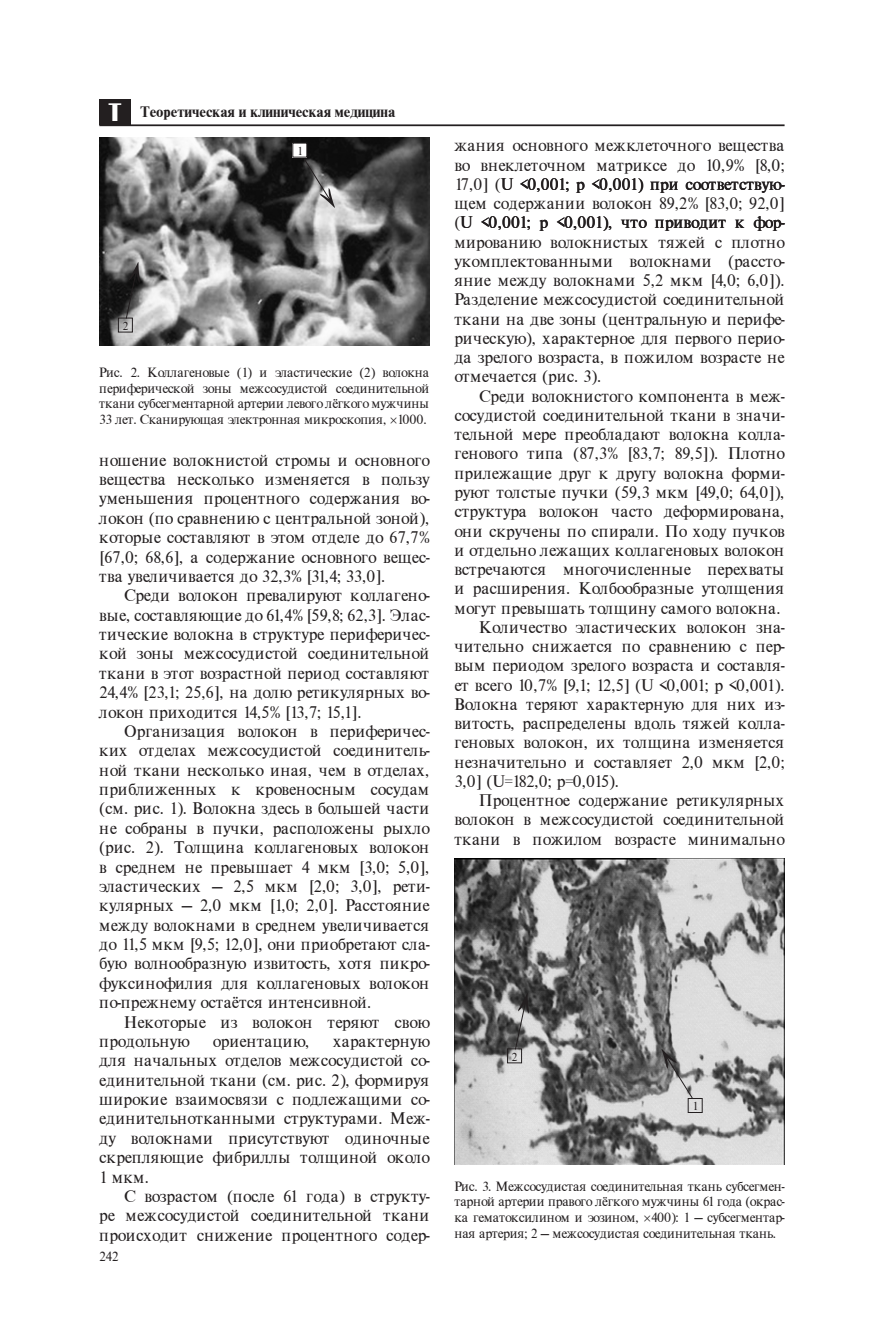
<style>
.page{position:relative;width:869px;height:1340px;background:#fff}
.page>*{position:absolute;margin:0;border:0;box-sizing:border-box;transform-origin:0 0}
.text{font:17.5px/19.4px "Nimbus Cyr";color:#231f20;text-align:justify}
.t1{font:700 15.75px "Nimbus Cyr";color:#231f20}
.Podpis{font:14px/15.8px "Nimbus Cyr";letter-spacing:-.02em;color:#231f20;text-align:justify}
.Podpis-2{font:12.25px "Nimbus Cyr";color:#231f20}
.s1{font-family:"TT Compact";font-weight:400;font-size:21px;color:#fff}
</style>
<div class="page">
<hr style="left:99px;top:124px;width:685px;height:2px;background:#231f20">
<div style="left:99px;top:99px;width:31px;height:25px;background:#231f20"></div>
<img style="left:99px;top:137px;width:330px;height:209px">
<img style="left:454px;top:858px;width:330px;height:306px">
<div style="left:118px;top:317px;width:15px;height:15px;border:1px solid #231f20"></div>
<div style="left:292px;top:143px;width:15px;height:14px;background:#fff"></div>
<div style="left:507px;top:1048px;width:14px;height:15px;border:1px solid #231f20"></div>
<div style="left:687px;top:1098px;width:15px;height:14px;border:1px solid #231f20"></div>
<svg style="left:121px;top:261px;width:22px;height:59px"></svg>
<svg style="left:299px;top:156px;width:40px;height:54px;background:#6f6f6f"></svg>
<svg style="left:510px;top:992px;width:22px;height:58px"></svg>
<svg style="left:657px;top:1046px;width:39px;height:54px;background:#a7a7a7"></svg>
<p class="t1" style="left:108px;top:102px;width:288px"><span class="s1">Т</span> Теоретическая и клиническая медицина</p>
<p class="Podpis-2" style="left:122px;top:318px;width:7px">2</p>
<p class="Podpis-2" style="left:297px;top:143px;width:7px">1</p>
<p class="Podpis" style="left:99px;top:363px;width:331px">Рис. 2. Коллагеновые (1) и эластические (2) волокна периферической зоны межсосудистой соединительной ткани субсегментарной артерии левого лёгкого мужчины 33 лет. Сканирующая электронная микроскопия, 1000.</p>
<p class="text" style="left:99px;top:449px;width:332px">ношение волокнистой стромы и основного вещества несколько изменяется в пользу уменьшения процентного содержания во&shy;локон (по сравнению с центральной зоной), которые составляют в этом отделе до 67,7% [67,0; 68,6], а содержание основного вещес&shy;тва увеличивается до 32,3% [31,4; 33,0].</p>
<p class="text" style="left:99px;top:585px;width:332px;text-indent:25px">Среди волокон превалируют коллагено&shy;вые, составляющие до 61,4% [59,8; 62,3]. Элас&shy;тические волокна в структуре периферичес&shy;кой зоны межсосудистой соединительной ткани в этот возрастной период составляют 24,4% [23,1; 25,6], на долю ретикулярных во&shy;локон приходится 14,5% [13,7; 15,1].</p>
<p class="text" style="left:99px;top:720px;width:332px;text-indent:25px">Организация волокон в периферичес&shy;ких отделах межсосудистой соединитель&shy;ной ткани несколько иная, чем в отделах, приближенных к кровеносным сосудам (см. рис. 1). Волокна здесь в большей части не собраны в пучки, расположены рыхло (рис. 2). Толщина коллагеновых волокон в среднем не превышает 4 мкм [3,0; 5,0], эластических — 2,5 мкм [2,0; 3,0], рети&shy;кулярных — 2,0 мкм [1,0; 2,0]. Расстояние между волокнами в среднем увеличивается до 11,5 мкм [9,5; 12,0], они приобретают сла&shy;бую волнообразную извитость, хотя пикро&shy;фуксинофилия для коллагеновых волокон по-прежнему остаётся интенсивной.</p>
<p class="text" style="left:99px;top:1011px;width:331px;text-indent:25px">Некоторые из волокон теряют свою продольную</p>
<p class="text" style="left:99px;top:1030px;width:332px;text-indent:234px">характерную для начальных отделов межсосудистой со&shy;единительной ткани (см. рис. 2), формируя широкие взаимосвязи с подлежащими со&shy;единительнотканными структурами. Меж&shy;ду волокнами присутствуют одиночные скрепляющие фибриллы толщиной около 1 мкм.</p>
<p class="text" style="left:99px;top:1185px;width:332px;text-indent:25px">С возрастом (после 61 года) в структу&shy;ре межсосудистой соединительной ткани происходит снижение процентного содер-</p>
<p class="text" style="left:213px;top:1030px;width:98px">ориентацию,</p>
<p class="Podpis" style="left:99px;top:1247px;width:21px">242</p>
<p class="text" style="left:454px;top:135px;width:332px">жания основного межклеточного вещества во внеклеточном матриксе до 10,9% [8,0; 17,0] (U &lt;0,001; р &lt;0,001) при соответствую&shy;щем содержании волокон 89,2% [83,0; 92,0] (U &lt;0,001; р &lt;0,001), что приводит к фор&shy;мированию волокнистых тяжей с плотно укомплектованными волокнами (рассто&shy;яние между волокнами 5,2 мкм [4,0; 6,0]).<br>Разделение межсосудистой соединительной ткани на две зоны (центральную и перифе&shy;рическую), характерное для первого перио&shy;да зрелого возраста, в пожилом возрасте не отмечается (рис. 3).</p>
<p class="text" style="left:454px;top:385px;width:332px;text-indent:25px">Среди волокнистого компонента в меж&shy;сосудистой соединительной ткани в значи&shy;тельной мере преобладают волокна колла&shy;генового типа (87,3% [83,7; 89,5]). Плотно прилежащие друг к другу волокна форми&shy;руют толстые пучки (59,3 мкм [49,0; 64,0]), структура волокон часто деформирована, они скручены по спирали. По ходу пучков и отдельно лежащих коллагеновых волокон встречаются многочисленные перехваты и расширения. Колбообразные утолщения могут превышать толщину самого волокна.</p>
<p class="text" style="left:454px;top:616px;width:332px;text-indent:25px">Количество эластических волокон зна&shy;чительно снижается по сравнению с пер&shy;вым периодом зрелого возраста и составля&shy;ет всего 10,7% [9,1; 12,5] (U &lt;0,001; р &lt;0,001).<br>Волокна теряют характерную для них из&shy;витость, распределены вдоль тяжей колла&shy;геновых волокон, их толщина изменяется незначительно и составляет 2,0 мкм [2,0; 3,0] (U=182,0; р=0,015).</p>
<p class="text" style="left:454px;top:789px;width:331px;text-indent:25px">Процентное содержание ретикулярных волокон в межсосудистой соединительной ткани в пожилом возрасте минимально</p>
<p class="Podpis-2" style="left:511px;top:1049px;width:7px">2</p>
<p class="Podpis-2" style="left:692px;top:1098px;width:7px">1</p>
<p class="Podpis" style="left:454px;top:1177px;width:332px">Рис. 3. Межсосудистая соединительная ткань субсегмен&shy;тарной артерии правого лёгкого мужчины 61 года (окрас&shy;ка гематоксилином и эозином, 400): 1 — субсегментар&shy;ная артерия; 2 — межсосудистая соединительная ткань.</p>
</div>
